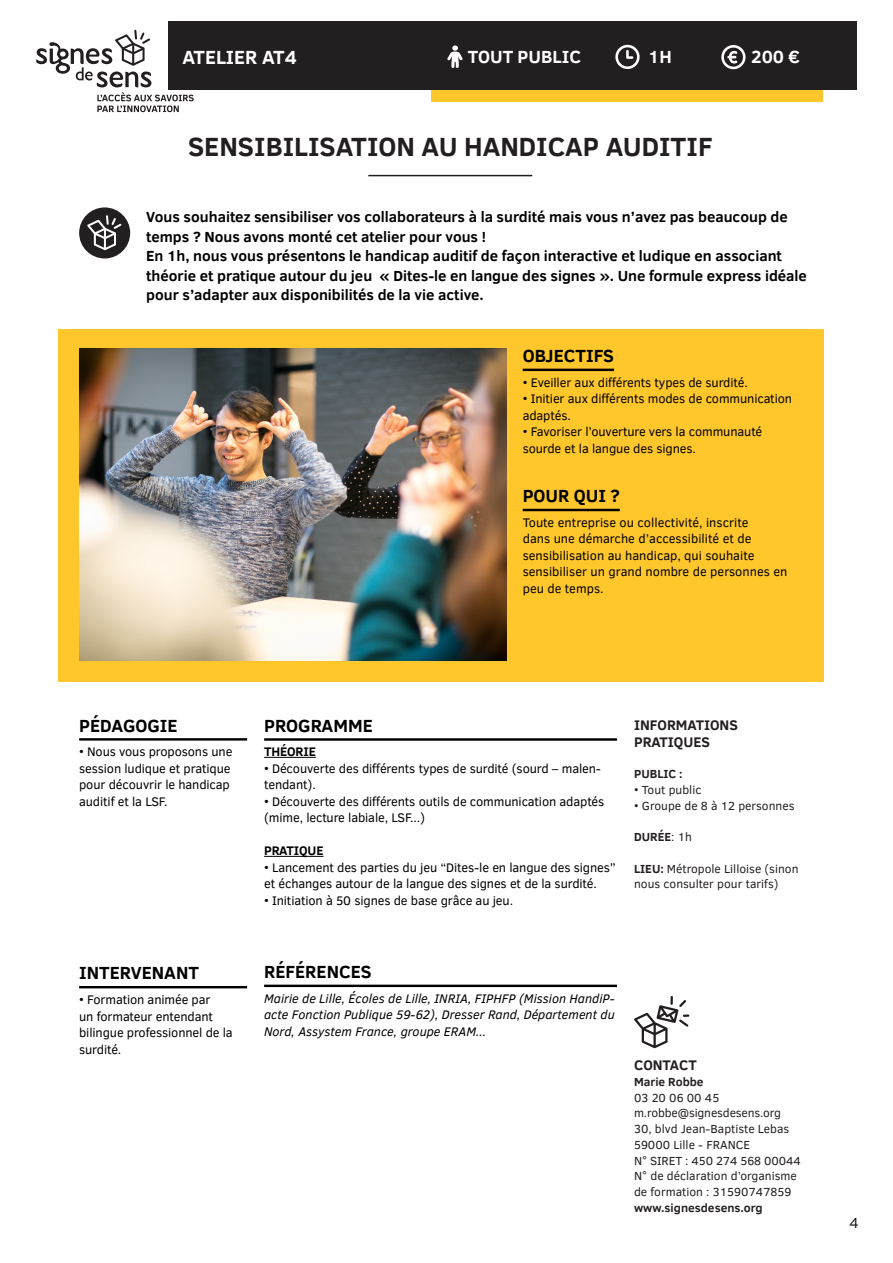
<style>
.page{position:relative;width:893px;height:1263px;background:#fff}
.page>*{position:absolute;margin:0;border:0;box-sizing:border-box;transform-origin:0 0}
.TITRE_Formation{font:700 27px "Clear Sans";color:#231f20}
.ONGLET_-_Reference_d{font:700 19.5px "Clear Sans";color:#fff}
.SOUS-TITRE_Formation{font:700 18px "Clear Sans";color:#000001}
.ENCADRE_-_SOUS-TITRE{font:700 18px "Clear Sans";color:#000001}
.ONGLET_-_Infos_prati{font:700 18px "Clear Sans";color:#fff}
.EXERGUE_Formation{font:700 15px/19.5px "Clear Sans";color:#000001}
.t1{font:15px "Clear Sans";color:#231f20}
.INFOS_PRATIQUES_-_Ti{font:700 14.25px/16.5px "Clear Sans";color:#231f20}
.TEXTE_COURANT_Format{font:12.75px/16.5px "Clear Sans";letter-spacing:-.01em;color:#000001}
.TEXTE_COURANT_Format-2{font:italic 12.75px/16.5px "Clear Sans";color:#000001;text-align:justify}
.TEXTE_COURANT_Format-3{font:700 12.75px "Clear Sans";letter-spacing:-.01em;color:#000001}
.INFOS_PRATIQUES_-_Te{font:12px/15.8px "Clear Sans";color:#231f20}
.INFOS_PRATIQUES_-_Te-2{font:700 12px "Clear Sans";color:#231f20}
.s1{font-weight:400}
.s2{font-weight:700}
</style>
<div class="page">
<div style="left:432px;top:89px;width:391px;height:13px;background:#ffc72c"></div>
<div style="left:168px;top:21px;width:689px;height:68px;background:#231f20"></div>
<svg style="left:36px;top:30px;width:158px;height:82px"></svg>
<hr style="left:368px;top:175px;width:164px;height:1px;background:#231f20">
<div style="left:58px;top:329px;width:765px;height:353px;background:#ffc72c"></div>
<hr style="left:523px;top:369px;width:91px;height:2px;background:#000001">
<hr style="left:523px;top:509px;width:97px;height:2px;background:#000001">
<div style="left:79px;top:207px;width:51px;height:51px;background:#231f20;border-radius:50%"></div>
<svg style="left:87px;top:215px;width:34px;height:35px"></svg>
<hr style="left:79px;top:986px;width:168px;height:2px;background:#000001">
<hr style="left:79px;top:738px;width:168px;height:2px;background:#000001">
<hr style="left:264px;top:738px;width:353px;height:3px;background:#000001">
<hr style="left:264px;top:757px;width:52px;height:1px;background:#000001">
<hr style="left:264px;top:856px;width:59px;height:1px;background:#000001">
<hr style="left:264px;top:985px;width:353px;height:2px;background:#000001">
<svg style="left:634px;top:996px;width:55px;height:52px"></svg>
<svg style="left:721px;top:45px;width:24px;height:24px"></svg>
<svg style="left:615px;top:45px;width:25px;height:24px"></svg>
<svg style="left:447px;top:45px;width:16px;height:23px"></svg>
<img style="left:79px;top:349px;width:427px;height:311px">
<p class="ONGLET_-_Reference_d" style="left:182px;top:43px;width:116px">ATELIER AT4</p>
<p class="ONGLET_-_Infos_prati" style="left:468px;top:44px;width:115px">TOUT PUBLIC</p>
<p class="ONGLET_-_Infos_prati" style="left:648px;top:44px;width:25px">1H</p>
<p class="ONGLET_-_Infos_prati" style="left:751px;top:44px;width:50px">200 €</p>
<p class="TITRE_Formation" style="left:188px;top:127px;width:526px">SENSIBILISATION AU HANDICAP AUDITIF</p>
<p class="EXERGUE_Formation" style="left:146px;top:206px;width:643px">Vous souhaitez sensibiliser vos collaborateurs à la surdité mais vous n’avez pas beaucoup de temps ? Nous avons monté cet atelier pour vous !</p>
<p class="EXERGUE_Formation" style="left:146px;top:245px;width:662px">En 1h, nous vous présentons le handicap auditif de façon interactive et ludique en associant théorie et pratique autour du jeu « Dites-le en langue des signes ». Une formule express idéale pour s’adapter aux disponibilités de la vie active.</p>
<p class="ENCADRE_-_SOUS-TITRE" style="left:523px;top:343px;width:93px">OBJECTIFS</p>
<p class="TEXTE_COURANT_Format" style="left:523px;top:374px;width:227px">• Eveiller aux différents types de surdité.</p>
<p class="TEXTE_COURANT_Format" style="left:523px;top:390px;width:271px">• Initier aux différents modes de communication adaptés.</p>
<p class="TEXTE_COURANT_Format" style="left:523px;top:423px;width:241px">• Favoriser l’ouverture vers la communauté sourde et la langue des signes.</p>
<p class="ENCADRE_-_SOUS-TITRE" style="left:523px;top:483px;width:99px">POUR QUI ?</p>
<p class="TEXTE_COURANT_Format" style="left:523px;top:514px;width:266px">Toute entreprise ou collectivité, inscrite<br>dans une démarche d’accessibilité et de sensibilisation au handicap, qui souhaite sensibiliser un grand nombre de personnes en peu de temps.</p>
<p class="SOUS-TITRE_Formation" style="left:79px;top:712px;width:100px">PÉDAGOGIE</p>
<p class="TEXTE_COURANT_Format" style="left:79px;top:743px;width:155px">• Nous vous proposons une session ludique et pratique pour découvrir le handicap auditif et la LSF.</p>
<p class="SOUS-TITRE_Formation" style="left:79px;top:960px;width:121px">INTERVENANT</p>
<p class="TEXTE_COURANT_Format" style="left:79px;top:991px;width:133px">• Formation animée par</p>
<p class="TEXTE_COURANT_Format" style="left:79px;top:1008px;width:155px">un formateur entendant bilingue professionnel de la surdité.</p>
<p class="SOUS-TITRE_Formation" style="left:264px;top:712px;width:110px">PROGRAMME</p>
<p class="TEXTE_COURANT_Format-3" style="left:264px;top:743px;width:53px">THÉORIE</p>
<p class="TEXTE_COURANT_Format" style="left:264px;top:760px;width:338px">• Découverte des différents types de surdité (sourd – malen&shy;tendant).</p>
<p class="TEXTE_COURANT_Format" style="left:264px;top:793px;width:342px">• Découverte des différents outils de communication adaptés (mime, lecture labiale, LSF...)</p>
<p class="TEXTE_COURANT_Format-3" style="left:264px;top:842px;width:61px">PRATIQUE</p>
<p class="TEXTE_COURANT_Format" style="left:264px;top:859px;width:353px">• Lancement des parties du jeu “Dites-le en langue des signes” et échanges autour de la langue des signes et de la surdité.</p>
<p class="TEXTE_COURANT_Format" style="left:264px;top:892px;width:251px">• Initiation à 50 signes de base grâce au jeu.</p>
<p class="INFOS_PRATIQUES_-_Ti" style="left:634px;top:716px;width:105px">INFORMATIONS<br>PRATIQUES</p>
<p class="INFOS_PRATIQUES_-_Te-2" style="left:634px;top:765px;width:50px">PUBLIC :</p>
<p class="INFOS_PRATIQUES_-_Te" style="left:634px;top:782px;width:69px">• Tout public</p>
<p class="INFOS_PRATIQUES_-_Te" style="left:634px;top:797px;width:162px">• Groupe de 8 à 12 personnes</p>
<p class="INFOS_PRATIQUES_-_Te-2" style="left:634px;top:828px;width:59px">DURÉE<span class="s1">: 1h</span></p>
<p class="INFOS_PRATIQUES_-_Te" style="left:634px;top:860px;width:166px"><span class="s2">LIEU:</span> Métropole Lilloise (sinon nous consulter pour tarifs)</p>
<p class="SOUS-TITRE_Formation" style="left:264px;top:959px;width:109px">RÉFÉRENCES</p>
<p class="TEXTE_COURANT_Format-2" style="left:264px;top:990px;width:352px">Mairie de Lille, Écoles de Lille, INRIA, FIPHFP (Mission HandiP&shy;acte Fonction Publique 59-62), Dresser Rand, Département du Nord, Assystem France, groupe ERAM...</p>
<p class="INFOS_PRATIQUES_-_Ti" style="left:634px;top:1056px;width:64px">CONTACT</p>
<p class="INFOS_PRATIQUES_-_Te-2" style="left:634px;top:1073px;width:71px">Marie Robbe</p>
<p class="INFOS_PRATIQUES_-_Te" style="left:634px;top:1089px;width:148px">03 20 06 00 45 m.robbe@signesdesens.org</p>
<p class="INFOS_PRATIQUES_-_Te" style="left:634px;top:1121px;width:157px">30, blvd Jean-Baptiste Lebas<br>59000 Lille - FRANCE</p>
<p class="INFOS_PRATIQUES_-_Te" style="left:634px;top:1152px;width:168px">N° SIRET : 450 274 568 00044</p>
<p class="INFOS_PRATIQUES_-_Te" style="left:634px;top:1168px;width:164px">N° de déclaration d’organisme de formation : 31590747859</p>
<p class="INFOS_PRATIQUES_-_Te-2" style="left:634px;top:1199px;width:130px">www.signesdesens.org</p>
<p class="t1" style="left:849px;top:1213px;width:11px">4</p>
</div>
